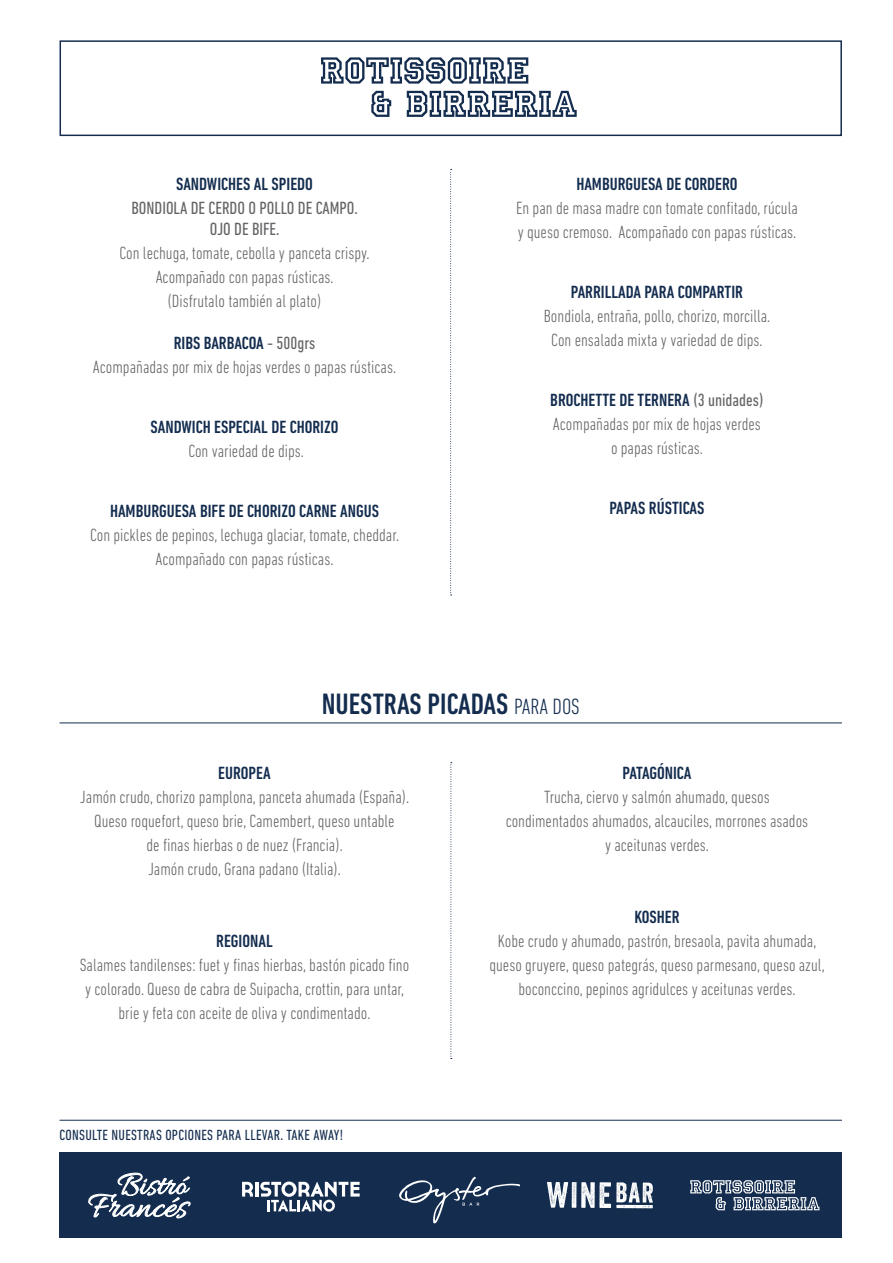
<style>
.page{position:relative;width:893px;height:1263px;background:#fff}
.page>*{position:absolute;margin:0;border:0;box-sizing:border-box;transform-origin:0 0}
.t1{font:500 condensed 30px "DIN Next LT Pro";color:#142d4f}
.t2{font:300 condensed 18px/24px "DIN Next LT Pro";color:#636466;text-align:center}
.t3{font:500 condensed 18px "DIN Next LT Pro";color:#142d4f}
.t4{font:condensed 18px/21px "DIN Next LT Pro";color:#636466;text-align:center}
.t5{font:condensed 15px "DIN Next LT Pro";letter-spacing:.02em;color:#142d4f}
.s1{font-weight:500;color:#142d4f}
.s2{font-weight:400}
.s3{font-weight:300;font-size:22.5px}
</style>
<div class="page">
<hr style="left:60px;top:722px;width:782px;height:1px;background:#142d4f">
<svg style="left:450px;top:762px;width:2px;height:297px"></svg>
<svg style="left:450px;top:169px;width:2px;height:427px"></svg>
<div style="left:60px;top:40px;width:782px;height:96px;border:2px solid #142d4f"></div>
<svg style="left:371px;top:91px;width:20px;height:26px"></svg>
<svg style="left:407px;top:91px;width:170px;height:26px"></svg>
<svg style="left:321px;top:57px;width:207px;height:27px"></svg>
<div style="left:60px;top:1152px;width:782px;height:85px;background:#142d4f"></div>
<hr style="left:60px;top:1120px;width:782px;height:1px;background:#142d4f">
<svg style="left:690px;top:1180px;width:129px;height:30px"></svg>
<svg style="left:242px;top:1182px;width:11px;height:14px"></svg>
<hr style="left:255px;top:1182px;width:3px;height:14px;background:#fff">
<svg style="left:260px;top:1181px;width:100px;height:30px"></svg>
<svg style="left:399px;top:1176px;width:121px;height:47px"></svg>
<svg style="left:547px;top:1182px;width:106px;height:26px"></svg>
<svg style="left:88px;top:1172px;width:103px;height:46px"></svg>
<p class="t3" style="left:176px;top:174px;width:138px">SANDWICHES AL SPIEDO</p>
<p class="t4" style="left:132px;top:197px;width:228px">BONDIOLA DE CERDO O POLLO DE CAMPO.<br>OJO DE BIFE.</p>
<p class="t2" style="left:120px;top:241px;width:252px">Con lechuga, tomate, cebolla y panceta crispy.<br>Acompañado con papas rústicas.<br>(Disfrutalo también al plato)</p>
<p class="t2" style="left:93px;top:331px;width:305px"><span class="s1">RIBS BARBACOA</span> <span class="s2">- 500GRS<br></span>Acompañadas por mix de hojas verdes o papas rústicas.</p>
<p class="t3" style="left:151px;top:417px;width:16px">SANDWICH</p>
<p class="t3" style="left:214px;top:417px;width:8px">ESPECIAL</p>
<p class="t3" style="left:271px;top:417px;width:26px">DE CHORI</p>
<p class="t3" style="left:324px;top:417px;width:14px">ZO</p>
<p class="t2" style="left:188px;top:439px;width:117px">Con variedad de dips.</p>
<p class="t3" style="left:110px;top:501px;width:270px">HAMBURGUESA BIFE DE CHORIZO CARNE ANGUS</p>
<p class="t2" style="left:90px;top:523px;width:311px">Con pickles de pepinos, lechuga glaciar, tomate, cheddar.<br>Acompañado con papas rústicas.</p>
<p class="t3" style="left:576px;top:174px;width:163px">HAMBURGUESA DE CORDERO</p>
<p class="t2" style="left:516px;top:196px;width:283px;text-align:left">En pan de masa madre con tomate confitado, rúcula y queso cremoso. Acompañado con papas rústicas.</p>
<p class="t3" style="left:571px;top:282px;width:174px">PARRILLADA PARA COMPARTIR</p>
<p class="t2" style="left:544px;top:304px;width:228px">Bondiola, entraña, pollo, chorizo, morcilla.<br>Con ensalada mixta y variedad de dips.</p>
<p class="t2" style="left:550px;top:388px;width:215px"><span class="s1">BROCHETTE DE TERNERA</span> <span class="s2">(3 UNIDADES)<br></span>Acompañadas por mix de hojas verdes o papas rústicas.</p>
<p class="t3" style="left:609px;top:498px;width:96px">PAPAS RÚSTICAS</p>
<h1 class="t1" style="left:322px;top:686px;width:260px">NUESTRAS PICADAS <span class="s3">PARA DOS</span></h1>
<p class="t3" style="left:218px;top:763px;width:54px">EUROPEA</p>
<p class="t2" style="left:80px;top:785px;width:331px">Jamón crudo, chorizo pamplona, panceta ahumada (España).<br>Queso roquefort, queso brie, Camembert, queso untable<br>de finas hierbas o de nuez (Francia).<br>Jamón crudo, Grana padano (Italia).</p>
<p class="t3" style="left:216px;top:930px;width:58px">REGIONAL</p>
<p class="t2" style="left:80px;top:952px;width:331px">Salames tandilenses: fuet y finas hierbas, bastón picado fino y colorado. Queso de cabra de Suipacha, crottin, para untar, brie y feta con aceite de oliva y condimentado.</p>
<p class="t5" style="left:60px;top:1127px;width:113px">CONSULTE NUESTRAS OPCIONE</p>
<p class="t5" style="left:207px;top:1127px;width:17px">S PARA</p>
<p class="t5" style="left:245px;top:1127px;width:100px">LLEVAR . TAKE AWAY!</p>
<p class="t3" style="left:623px;top:762px;width:70px">PATAGÓNICA</p>
<p class="t2" style="left:506px;top:784px;width:304px">Trucha, ciervo y salmón ahumado, quesos condimentados ahumados, alcauciles, morrones asados y aceitunas verdes.</p>
<p class="t3" style="left:634px;top:906px;width:47px">KOSHER</p>
<p class="t2" style="left:489px;top:928px;width:337px">Kobe crudo y ahumado, pastrón, bresaola, pavita ahumada, queso gruyere, queso pategrás, queso parmesano, queso azul, boconccino, pepinos agridulces y aceitunas verdes.</p>
</div>
